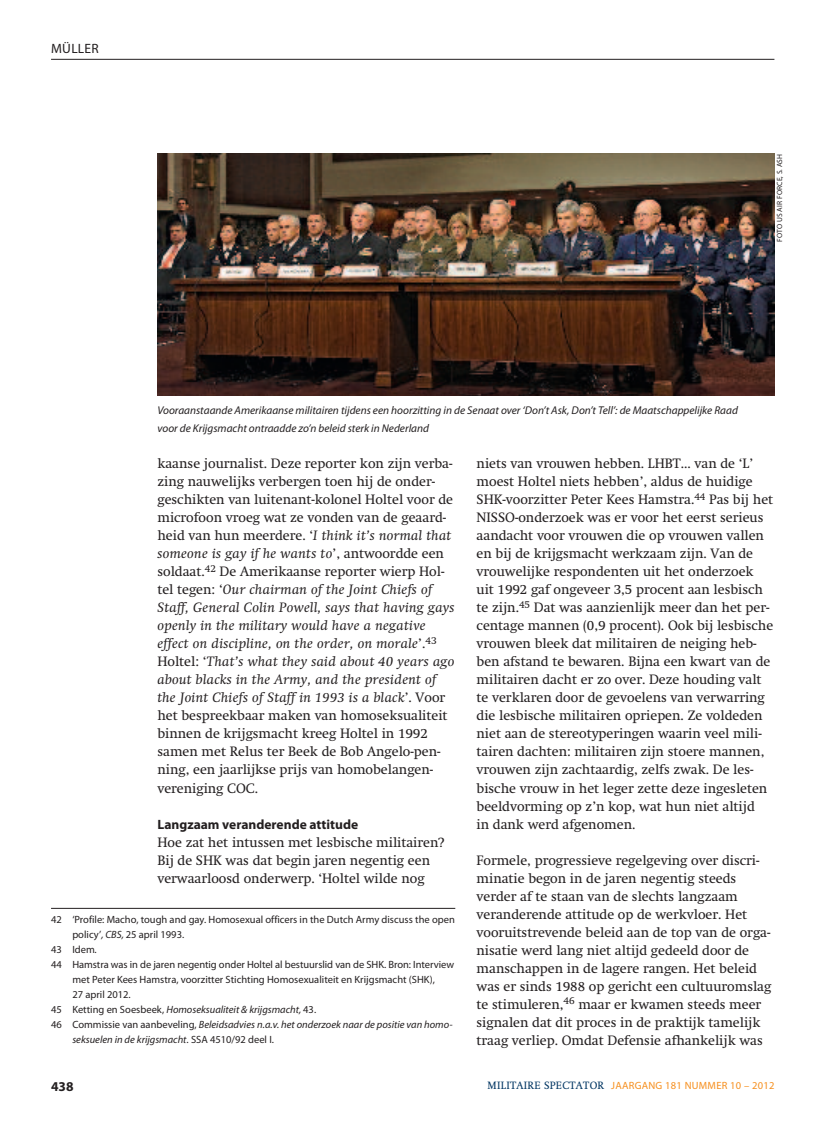
<style>
.page{position:relative;width:817px;height:1136px;background:#fff}
.page>*{position:absolute;margin:0;border:0;box-sizing:border-box;transform-origin:0 0}
.t1{font:13.5px/18px "Swift";color:#231f20}
.t2{font:700 13.5px "Myriad Pro";color:#231f20}
.t3{font:13.5px "Myriad Pro";letter-spacing:.02em;color:#231f20}
.t4{font:italic 11.25px/18px "Myriad Pro";color:#231f20}
.t5{font:10.5px "Myriad Pro";color:#231f20}
.t6{font:italic 10.5px "Myriad Pro";color:#231f20}
.t7{font:10.5px "Myriad Pro";letter-spacing:.025em;color:#f68f1e}
.t8{font:7.5px "Myriad Pro";letter-spacing:.02em;color:#231f20}
.s1{font-style:italic}
.s2{font-style:normal}
.s3{font-family:"Swift";color:#003562}
</style>
<div class="page">
<hr style="left:51px;top:59px;width:723px;height:1px;background:#231f20">
<hr style="left:51px;top:908px;width:404px;height:1px;background:#231f20">
<img style="left:157px;top:154px;width:617px;height:241px">
<p class="t3" style="left:51px;top:41px;width:49px">MÜLLER</p>
<p class="t8" style="left:775px;top:241px;width:89px;rotate:-90deg">FOTO US AIR FORCE, S. ASH</p>
<p class="t4" style="left:157px;top:401px;width:582px">Vooraanstaande Amerikaanse militairen tijdens een hoorzitting in de Senaat over ‘Don’t Ask, Don’t Tell’: de Maatschappelijke Raad voor de Krijgsmacht ontraadde zo’n beleid sterk in Nederland</p>
<p class="t1" style="left:157px;top:454px;width:298px">kaanse journalist. Deze reporter kon zijn verba&shy;zing nauwelijks verbergen toen hij de onder&shy;geschikten van luitenant-kolonel Holtel voor de microfoon vroeg wat ze vonden van de geaard&shy;heid van hun meerdere. ‘<span class="s1">I think it’s normal that someone is gay if he wants to</span>’, antwoordde een soldaat.<sup>42</sup> De Amerikaanse reporter wierp Hol&shy;tel tegen: ‘<span class="s1">Our chairman of the Joint Chiefs of Staff, General Colin Powell, says that having gays openly in the military would have a negative effect on discipline, on the order, on morale</span>’.<sup>43<br></sup>Holtel: ‘<span class="s1">That’s what they said about 40 years ago about blacks in the Army, and the president of the Joint Chiefs of Staff in 1993 is a black</span>’. Voor het bespreekbaar maken van homoseksualiteit binnen de krijgsmacht kreeg Holtel in 1992 samen met Relus ter Beek de Bob Angelo-pen&shy;ning, een jaarlijkse prijs van homobelangen&shy;vereniging COC.</p>
<p class="t2" style="left:157px;top:816px;width:202px">Langzaam veranderende attitude</p>
<p class="t1" style="left:157px;top:832px;width:288px">Hoe zat het intussen met lesbische militairen?<br>Bij de SHK was dat begin jaren negentig een verwaarloosd onderwerp. ‘Holtel wilde nog</p>
<p class="t5" style="left:51px;top:913px;width:405px">42 ‘Profile: Macho, tough and gay. Homosexual officers in the Dutch Army discuss the open</p>
<p class="t5" style="left:72px;top:928px;width:113px">policy’<span class="s1">, CBS,</span> 25 april 1993.</p>
<p class="t5" style="left:51px;top:943px;width:47px">43 Idem<span class="s1">.</span></p>
<p class="t5" style="left:51px;top:958px;width:404px">44 Hamstra was in de jaren negentig onder Holtel al bestuurslid van de SHK. Bron: Interview</p>
<p class="t5" style="left:72px;top:973px;width:364px">met Peter Kees Hamstra, voorzitter Stichting Homosexualiteit en Krijgsmacht (SHK),</p>
<p class="t5" style="left:72px;top:988px;width:60px">27 april 2012.</p>
<p class="t6" style="left:51px;top:1003px;width:266px"><span class="s2">45 Ketting en Soesbeek,</span> Homoseksualiteit &amp; krijgsmacht, <span class="s2">43.</span></p>
<p class="t6" style="left:51px;top:1018px;width:403px"><span class="s2">46 Commissie van aanbeveling,</span> Beleidsadvies n.a.v. het onderzoek naar de positie van homo-</p>
<p class="t6" style="left:72px;top:1033px;width:203px">seksuelen in de krijgsmacht<span class="s2">. SSA 4510/92 deel I.</span></p>
<p class="t1" style="left:476px;top:454px;width:298px">niets van vrouwen hebben. LHBT... van de ‘L’ moest Holtel niets hebben’, aldus de huidige SHK-voorzitter Peter Kees Hamstra.<sup>44</sup> Pas bij het NISSO-onderzoek was er voor het eerst serieus aandacht voor vrouwen die op vrouwen vallen en bij de krijgsmacht werkzaam zijn. Van de vrouwelijke respondenten uit het onderzoek uit 1992 gaf ongeveer 3,5 procent aan lesbisch te zijn.<sup>45</sup> Dat was aanzienlijk meer dan het per&shy;centage mannen (0,9 procent). Ook bij lesbische vrouwen bleek dat militairen de neiging heb&shy;ben afstand te bewaren. Bijna een kwart van de militairen dacht er zo over. Deze houding valt te verklaren door de gevoelens van verwarring die lesbische militairen opriepen. Ze voldeden niet aan de stereotyperingen waarin veel mili&shy;tairen dachten: militairen zijn stoere mannen, vrouwen zijn zachtaardig, zelfs zwak. De les&shy;bische vrouw in het leger zette deze ingesleten beeldvorming op z’n kop, wat hun niet altijd<br>in dank werd afgenomen.</p>
<p class="t1" style="left:476px;top:850px;width:296px">Formele, progressieve regelgeving over discri&shy;minatie begon in de jaren negentig steeds verder af te staan van de slechts langzaam veranderende attitude op de werkvloer. Het vooruitstrevende beleid aan de top van de orga&shy;nisatie werd lang niet altijd gedeeld door de manschappen in de lagere rangen. Het beleid was er sinds 1988 op gericht een cultuuromslag te stimuleren,<sup>46</sup> maar er kwamen steeds meer signalen dat dit proces in de praktijk tamelijk traag verliep. Omdat Defensie afhankelijk was</p>
<p class="t2" style="left:51px;top:1078px;width:24px">438</p>
<p class="t7" style="left:487px;top:1079px;width:288px"><span class="s3">MILITAIRE SPECTATOR</span> JAARGANG 181 NUMMER 10 – 2012</p>
</div>
